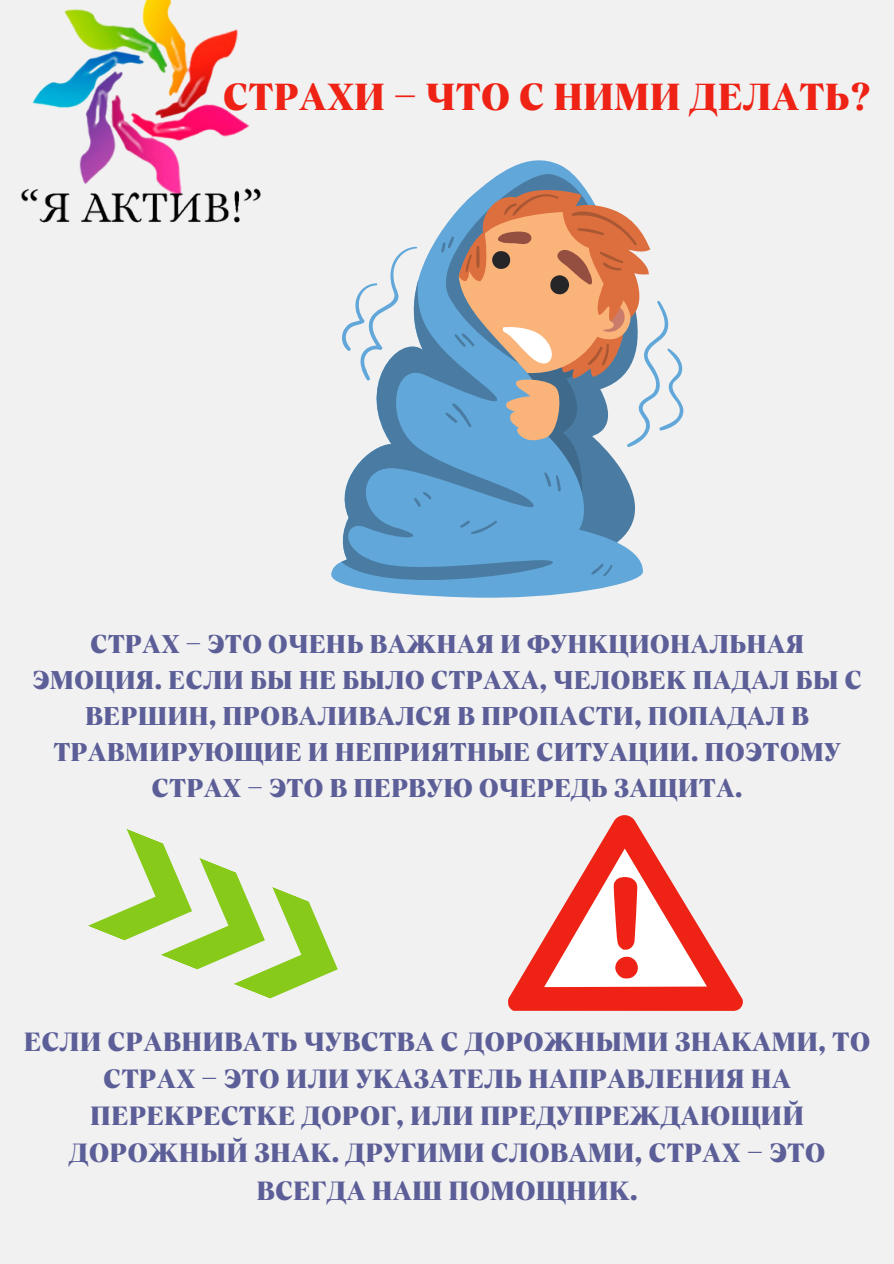
<style>
.page{position:relative;width:894px;height:1264px;background:#fff}
.page>*{position:absolute;margin:0;border:0;box-sizing:border-box;transform-origin:0 0}
.t1{font:38.7px "Carelia Upright";color:#ee2315}
.t2{font:27.15px/37.2px "Carelia Upright";color:#5c5e98;text-align:center}
.t3{font:26.4px/36px "Carelia Upright";color:#5c5e98;text-align:center}
</style>
<div class="page">
<div style="left:0;top:0;width:893px;height:1263px;background:#f1f1f1"></div>
<svg style="left:331px;top:160px;width:312px;height:435px"></svg>
<svg style="left:332px;top:280px;width:224px;height:318px;fill:#61a7d9"></svg>
<svg style="left:590px;top:563px;width:22px;height:13px"></svg>
<svg style="left:340px;top:168px;width:344px;height:366px"></svg>
<svg style="left:88px;top:829px;width:250px;height:170px"></svg>
<svg style="left:508px;top:815px;width:235px;height:195px"></svg>
<svg style="left:544px;top:848px;width:162px;height:139px"></svg>
<img style="left:21px;top:0;width:240px;height:223px">
<p class="t1" style="left:222px;top:74px;width:649px">СТРАХИ – ЧТО С НИМИ ДЕЛАТЬ?</p>
<p class="t3" style="left:32px;top:626px;width:831px">СТРАХ – ЭТО ОЧЕНЬ ВАЖНАЯ И ФУНКЦИОНАЛЬНАЯ ЭМОЦИЯ. ЕСЛИ БЫ НЕ БЫЛО СТРАХА, ЧЕЛОВЕК ПАДАЛ БЫ С ВЕРШИН, ПРОВАЛИВАЛСЯ В ПРОПАСТИ, ПОПАДАЛ В ТРАВМИРУЮЩИЕ И НЕПРИЯТНЫЕ СИТУАЦИИ. ПОЭТОМУ СТРАХ – ЭТО В ПЕРВУЮ ОЧЕРЕДЬ ЗАЩИТА.</p>
<p class="t2" style="left:24px;top:1022px;width:848px">ЕСЛИ СРАВНИВАТЬ ЧУВСТВА С ДОРОЖНЫМИ ЗНАКАМИ, ТО СТРАХ – ЭТО ИЛИ УКАЗАТЕЛЬ НАПРАВЛЕНИЯ НА ПЕРЕКРЕСТКЕ ДОРОГ, ИЛИ ПРЕДУПРЕЖДАЮЩИЙ ДОРОЖНЫЙ ЗНАК. ДРУГИМИ СЛОВАМИ, СТРАХ – ЭТО ВСЕГДА НАШ ПОМОЩНИК.</p>
</div>
